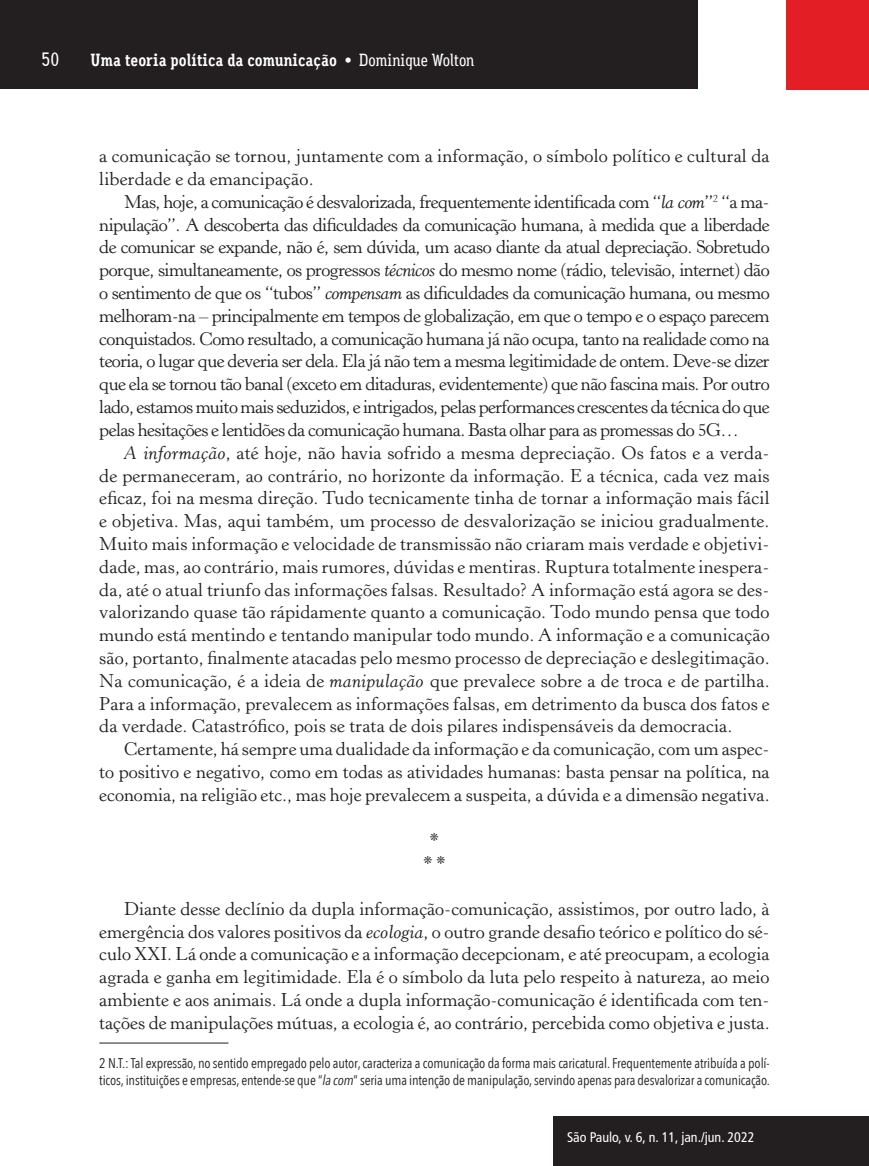
<style>
.page{position:relative;width:869px;height:1166px;background:#fff}
.page>*{position:absolute;margin:0;border:0;box-sizing:border-box;transform-origin:0 0}
.t1{font:500 19.25px "Aaux Office";color:#fff}
.t2{font:18.38px/22.8px "Horley Old Style";color:#231f20;text-align:justify}
.t3{font:700 17.5px "Aaux Office";color:#fff}
.t4{font:14px/16.8px "Avenir Next Condensed";letter-spacing:-.01em;color:#231f20}
.t5{font:condensed 14px "Frutiger LT Std";color:#fff}
.s1{font-weight:500}
.s2{font-style:italic}
.s3{font-family:"Avenir Next LT Pro";font-style:italic;font-stretch:condensed}
</style>
<div class="page">
<div style="left:785px;top:0;width:83px;height:90px;background:#e41e25"></div>
<div style="left:0;top:0;width:697px;height:89px;background:#231f20"></div>
<div style="left:553px;top:1116px;width:314px;height:50px;background:#231f20"></div>
<hr style="left:99px;top:1042px;width:129px;height:1px;background:#231f20">
<p class="t1" style="left:42px;top:48px;width:19px">50</p>
<p class="t3" style="left:91px;top:49px;width:385px">Uma teoria política da comunicação <span class="s1">• Dominique Wolton</span></p>
<p class="t2" style="left:99px;top:145px;width:671px">a comunicação se tornou, juntamente com a informação, o símbolo político e cultural da liberdade e da emancipação.</p>
<p class="t2" style="left:99px;top:191px;width:671px;text-indent:25px">Mas, hoje, a comunicação é desvalorizada, frequentemente identificada com “<span class="s2">la com</span>”<sup>2</sup> “a ma&shy;nipulação”. A descoberta das dificuldades da comunicação humana, à medida que a liberdade de comunicar se expande, não é, sem dúvida, um acaso diante da atual depreciação. Sobretudo porque, simultaneamente, os progressos <span class="s2">técnicos</span> do mesmo nome (rádio, televisão, internet) dão o sentimento de que os “tubos” <span class="s2">compensam</span> as dificuldades da comunicação humana, ou mesmo melhoram-na – principalmente em tempos de globalização, em que o tempo e o espaço parecem conquistados. Como resultado, a comunicação humana já não ocupa, tanto na realidade como na teoria, o lugar que deveria ser dela. Ela já não tem a mesma legitimidade de ontem. Deve-se dizer que ela se tornou tão banal (exceto em ditaduras, evidentemente) que não fascina mais. Por outro lado, estamos muito mais seduzidos, e intrigados, pelas performances crescentes da técnica do que pelas hesitações e lentidões da comunicação humana. Basta olhar para as promessas do 5G…</p>
<p class="t2" style="left:99px;top:441px;width:671px;text-indent:25px"><span class="s2">A informação</span>, até hoje, não havia sofrido a mesma depreciação. Os fatos e a verda&shy;de permaneceram, ao contrário, no horizonte da informação. E a técnica, cada vez mais eficaz, foi na mesma direção. Tudo tecnicamente tinha de tornar a informação mais fácil e objetiva. Mas, aqui também, um processo de desvalorização se iniciou gradualmente.<br>Muito mais informação e velocidade de transmissão não criaram mais verdade e objetivi&shy;dade, mas, ao contrário, mais rumores, dúvidas e mentiras. Ruptura totalmente inespera&shy;da, até o atual triunfo das informações falsas. Resultado? A informação está agora se des&shy;valorizando quase tão rápidamente quanto a comunicação. Todo mundo pensa que todo mundo está mentindo e tentando manipular todo mundo. A informação e a comunicação são, portanto, finalmente atacadas pelo mesmo processo de depreciação e deslegitimação.<br>Na comunicação, é a ideia de <span class="s2">manipulação</span> que prevalece sobre a de troca e de partilha.<br>Para a informação, prevalecem as informações falsas, em detrimento da busca dos fatos e da verdade. Catastrófico, pois se trata de dois pilares indispensáveis da democracia.</p>
<p class="t2" style="left:99px;top:738px;width:671px;text-indent:25px">Certamente, há sempre uma dualidade da informação e da comunicação, com um aspec&shy;to positivo e negativo, como em todas as atividades humanas: basta pensar na política, na economia, na religião etc., mas hoje prevalecem a suspeita, a dúvida e a dimensão negativa.</p>
<p class="t2" style="left:423px;top:829px;width:23px;text-align:center">* * *</p>
<p class="t2" style="left:99px;top:898px;width:671px;text-indent:25px">Diante desse declínio da dupla informação-comunicação, assistimos, por outro lado, à emergência dos valores positivos da <span class="s2">ecologia</span>, o outro grande desafio teórico e político do sé&shy;culo XXI. Lá onde a comunicação e a informação decepcionam, e até preocupam, a ecologia agrada e ganha em legitimidade. Ela é o símbolo da luta pelo respeito à natureza, ao meio ambiente e aos animais. Lá onde a dupla informação-comunicação é identificada com ten&shy;tações de manipulações mútuas, a ecologia é, ao contrário, percebida como objetiva e justa.</p>
<p class="t4" style="left:99px;top:1054px;width:672px">2 N.T.: Tal expressão, no sentido empregado pelo autor, caracteriza a comunicação da forma mais caricatural. Frequentemente atribuída a polí&shy;ticos, instituições e empresas, entende-se que “<span class="s3">la com</span>” seria uma intenção de manipulação, servindo apenas para desvalorizar a comunicação.</p>
<p class="t5" style="left:567px;top:1129px;width:189px">São Paulo, v. 6, n. 11, jan./jun. 2022</p>
</div>
